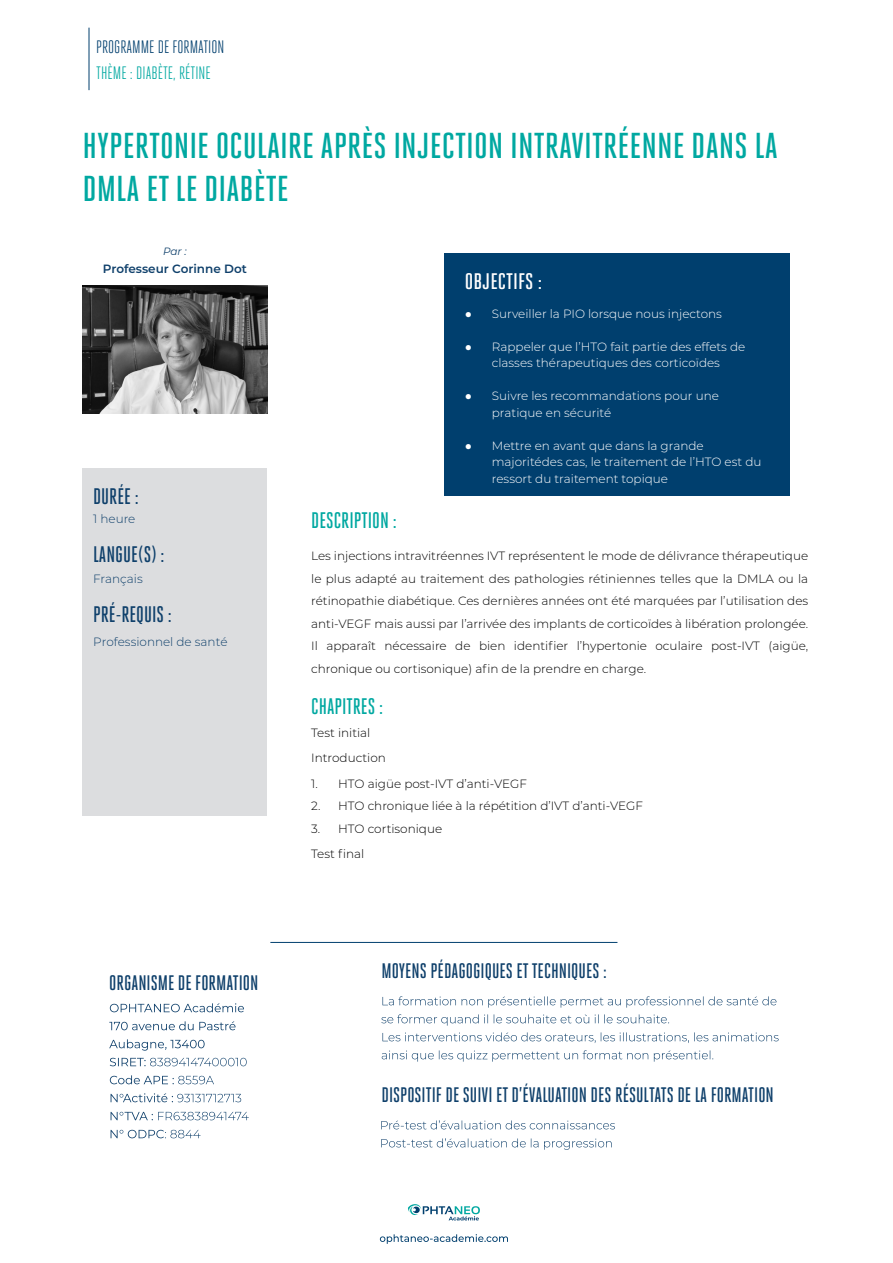
<style>
.page{position:relative;width:893px;height:1263px;background:#fff}
.page>*{position:absolute;margin:0;border:0;box-sizing:border-box;transform-origin:0 0}
.t1{font:500 36px/43.2px "Heroic Condensed";color:#00a8a1;scale:1.1 1}
.t2{font:500 22.5px "Heroic Condensed";color:#0f406b}
.t3{font:500 22.5px "Heroic Condensed";color:#00a8a1}
.t4{font:500 22.5px "Heroic Condensed";color:#fff;scale:1.1 1}
.t5{font:500 21px "Heroic Condensed";color:#0f406b}
.t6{font:18px "Heroic Condensed";color:#003f6e}
.t7{font:18px "Heroic Condensed";color:#00a8a1}
.t8{font:300 12px/22.5px "Montserrat";color:#000}
.t9{font:300 12px/16.5px "Montserrat";color:#fff}
.t10{font:300 12px "Montserrat";color:#0f406b}
.t11{font:600 12px "Montserrat";color:#0f406b}
.t12{font:italic 10.5px "Montserrat";color:#0f406b}
.s1{font-family:"Arial Narrow";font-weight:400}
</style>
<div class="page">
<hr style="left:89px;top:28px;width:1px;height:62px;background:#003f6e">
<div style="left:82px;top:468px;width:185px;height:347px;background:#dcdddf"></div>
<div style="left:444px;top:253px;width:346px;height:242px;background:#003f6e"></div>
<svg style="left:408px;top:1204px;width:72px;height:16px"></svg>
<svg style="left:380px;top:1234px;width:128px;height:10px"></svg>
<hr style="left:270px;top:942px;width:347px;height:1px;background:#003f6e">
<svg style="left:111px;top:1130px;width:90px;height:8px"></svg>
<svg style="left:111px;top:1112px;width:138px;height:8px"></svg>
<svg style="left:111px;top:1093px;width:130px;height:9px"></svg>
<svg style="left:110px;top:1075px;width:104px;height:9px"></svg>
<svg style="left:110px;top:1058px;width:137px;height:8px"></svg>
<svg style="left:109px;top:1039px;width:96px;height:12px"></svg>
<svg style="left:109px;top:1021px;width:127px;height:9px"></svg>
<svg style="left:110px;top:1003px;width:134px;height:9px"></svg>
<svg style="left:382px;top:1050px;width:331px;height:12px"></svg>
<svg style="left:382px;top:1032px;width:397px;height:11px"></svg>
<svg style="left:381px;top:1014px;width:288px;height:12px"></svg>
<svg style="left:382px;top:996px;width:394px;height:12px"></svg>
<svg style="left:381px;top:1138px;width:231px;height:12px"></svg>
<svg style="left:381px;top:1120px;width:234px;height:9px"></svg>
<img style="left:82px;top:285px;width:185px;height:128px">
<h3 class="t6" style="left:96px;top:37px;width:130px">PROGRAMME DE FORMATION</h3>
<h3 class="t7" style="left:96px;top:63px;width:116px">THÈME : DIABÈTE, RÉTINE</h3>
<h1 class="t1" style="left:82px;top:124px;width:634px">HYPERTONIE OCULAIRE APRÈS INJECTION INTRAVITRÉENNE DANS LA<br>DMLA ET LE DIABÈTE</h1>
<p class="t12" style="left:163px;top:244px;width:25px">Par :</p>
<p class="t11" style="left:103px;top:260px;width:146px">Professeur Corinne Dot</p>
<h2 class="t2" style="left:93px;top:484px;width:47px">DURÉE :</h2>
<p class="t10" style="left:93px;top:510px;width:44px">1 heure</p>
<h2 class="t2" style="left:93px;top:542px;width:73px">LANGUE(S) :</h2>
<p class="t10" style="left:93px;top:571px;width:51px">Français</p>
<h2 class="t2" style="left:93px;top:602px;width:80px">PRÉ-REQUIS :</h2>
<p class="t10" style="left:93px;top:633px;width:136px">Professionnel de santé</p>
<h3 class="t5" style="left:109px;top:971px;width:151px">ORGANISME DE FORMATION</h3>
<h2 class="t4" style="left:465px;top:269px;width:72px">OBJECTIFS :</h2>
<p class="t9" style="left:465px;top:305px;width:259px"><span class="s1">●</span> Surveiller la PIO lorsque nous injectons</p>
<p class="t9" style="left:465px;top:338px;width:282px;text-align:center"><span class="s1">●</span> Rappeler que l’HTO fait partie des effets de classes thérapeutiques des corticoïdes</p>
<p class="t9" style="left:492px;top:387px;width:229px;text-indent:-27px"><span class="s1">●</span> Suivre les recommandations pour une pratique en sécurité</p>
<p class="t9" style="left:492px;top:437px;width:271px;text-indent:-27px"><span class="s1">●</span> Mettre en avant que dans la grande majoritédes cas, le traitement de l’HTO est du ressort du traitement topique</p>
<h2 class="t3" style="left:311px;top:508px;width:87px">DESCRIPTION :</h2>
<p class="t8" style="left:311px;top:544px;width:499px;text-align:justify">Les injections intravitréennes IVT représentent le mode de délivrance thérapeutique le plus adapté au traitement des pathologies rétiniennes telles que la DMLA ou la rétinopathie diabétique. Ces dernières années ont été marquées par l’utilisation des anti-VEGF mais aussi par l’arrivée des implants de corticoïdes à libération prolongée.<br>Il apparaît nécessaire de bien identifier l’hypertonie oculaire post-IVT (aigüe, chronique ou cortisonique) afin de la prendre en charge.</p>
<h2 class="t3" style="left:311px;top:694px;width:73px">CHAPITRES :</h2>
<p class="t8" style="left:311px;top:719px;width:76px;line-height:25.5px">Test initial<br>Introduction</p>
<p class="t8" style="left:311px;top:772px;width:217px">1. HTO aigüe post-IVT d’anti-VEGF</p>
<p class="t8" style="left:311px;top:794px;width:333px">2. HTO chronique liée à la répétition d’IVT d’anti-VEGF</p>
<p class="t8" style="left:311px;top:815px;width:133px;line-height:25.5px">3. HTO cortisonique<br>Test final</p>
<h3 class="t5" style="left:381px;top:959px;width:227px">MOYENS PÉDAGOGIQUES ET TECHNIQUES :</h3>
<h3 class="t5" style="left:381px;top:1083px;width:394px">DISPOSITIF DE SUIVI ET D’ÉVALUATION DES RÉSULTATS DE LA FORMATION</h3>
</div>
